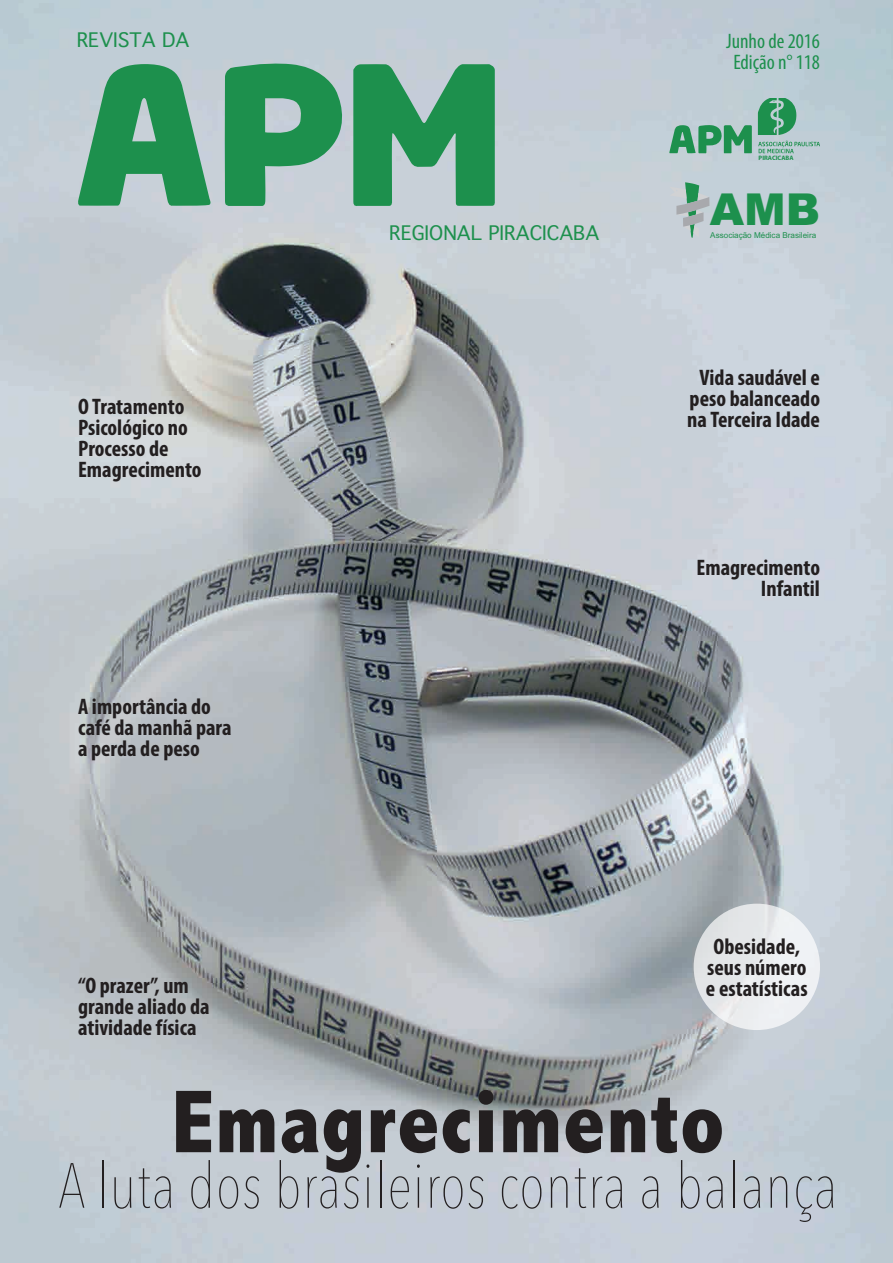
<style>
.page{position:relative;width:893px;height:1263px;background:#fff}
.page>*{position:absolute;margin:0;border:0;box-sizing:border-box;transform-origin:0 0}
.t1{font:800 condensed 90px "Abadi";letter-spacing:.01em;color:#231f20}
.t2{font:200 63px "Avenir Next Condensed";letter-spacing:.01em;color:#231f20}
.t3{font:900 44.1px "Arial";color:#1d904d}
.t4{font:700 condensed 22.5px/21px "Myriad Pro";color:#231f20}
.t5{font:condensed 21px/21.5px "Myriad Pro";color:#1d904d;text-align:center}
.t6{font:19.2px "Thonburi";color:#1d904d}
.t7{font:8.1px "Arial";color:#1d904d}
.t8{font:700 6.45px "Myriad Pro";color:#1d904d}
</style>
<div class="page">
<img style="left:0;top:0;width:893px;height:1263px">
<svg style="left:78px;top:64px;width:134px;height:142px"></svg>
<svg style="left:225px;top:64px;width:270px;height:142px"></svg>
<svg style="left:758px;top:98px;width:39px;height:37px"></svg>
<svg style="left:669px;top:125px;width:83px;height:28px"></svg>
<svg style="left:758px;top:141px;width:62px;height:12px"></svg>
<svg style="left:669px;top:182px;width:40px;height:56px"></svg>
<div style="left:694px;top:904px;width:126px;height:126px;background:#ebedee;border-radius:50%"></div>
<p class="t6" style="left:77px;top:29px;width:114px">REVISTA DA</p>
<p class="t5" style="left:726px;top:30px;width:95px">Junho de 2016<br>Edição n° 118</p>
<p class="t4" style="left:78px;top:396px;width:125px">O Tratamento<br>Psicológico no<br>Processo de<br>Emagrecimento</p>
<p class="t4" style="left:78px;top:695px;width:155px">A importância do café da manhã para a perda de peso</p>
<p class="t4" style="left:78px;top:974px;width:133px">“O prazer”, um grande aliado da atividade física</p>
<p class="t6" style="left:389px;top:222px;width:212px">REGIONAL PIRACICABA</p>
<p class="t8" style="left:759px;top:154px;width:37px">PIRACICABA</p>
<h3 class="t3" style="left:710px;top:177px;width:112px">AMB</h3>
<p class="t7" style="left:710px;top:229px;width:107px">Associação Médica Brasileira</p>
<p class="t4" style="left:687px;top:366px;width:134px;text-align:center">Vida saudável e peso balanceado na Terceira Idade</p>
<p class="t4" style="left:696px;top:556px;width:125px;text-align:right">Emagrecimento<br>Infantil</p>
<p class="t4" style="left:706px;top:936px;width:103px;text-align:center">Obesidade, seus número e estatísticas</p>
<h1 class="t1" style="left:172px;top:1070px;width:554px">Emagrecimento</h1>
<h2 class="t2" style="left:59px;top:1148px;width:780px">A luta dos brasileiros contra a balança</h2>
</div>
